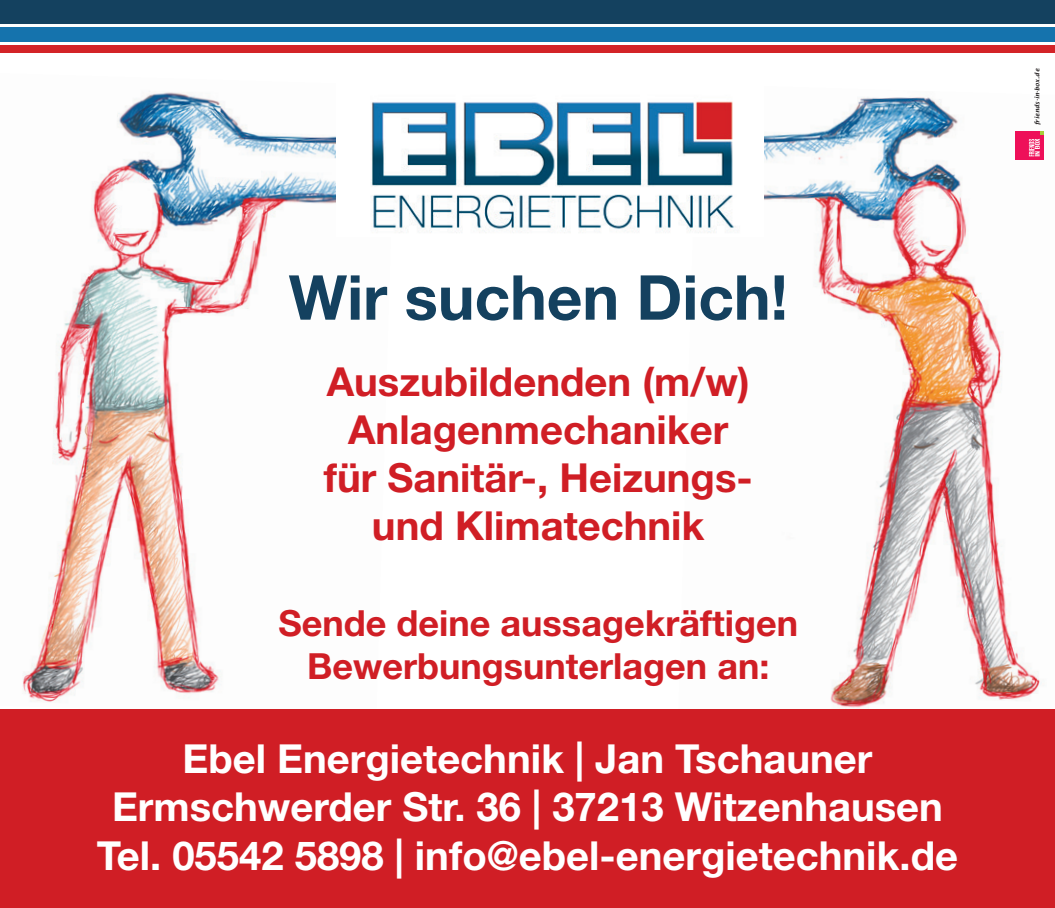
<style>
.page{position:relative;width:1055px;height:908px;background:#fff}
.page>*{position:absolute;margin:0;border:0;box-sizing:border-box;transform-origin:0 0}
.t1{font:700 62px "Helvetica Neue LT Std";color:#14415f}
.t2{font:700 40px/48px "Helvetica Neue LT Std";color:#fff;text-align:center}
.t3{font:700 40px/48px "Helvetica Neue LT Std";color:#d01e25;text-align:center}
.t4{font:700 36px/43.2px "Helvetica Neue LT Std";color:#d01e25;text-align:center}
.t5{font:italic 600 6.4px "Lucida Sans";color:#231f20}
</style>
<div class="page">
<img style="left:23px;top:91px;width:313px;height:611px">
<img style="left:764px;top:97px;width:280px;height:612px">
<div style="left:0;top:0;width:1054px;height:23px;background:#14415f"></div>
<div style="left:0;top:45px;width:1054px;height:8px;background:#d32327"></div>
<div style="left:0;top:27px;width:1054px;height:15px;background:#1573ad"></div>
<div style="left:0;top:709px;width:1054px;height:198px;background:#d01e25"></div>
<img style="left:371px;top:101px;width:365px;height:132px">
<div style="left:1015px;top:131px;width:28px;height:28px;background:#ee1059"></div>
<svg style="left:1028px;top:131px;width:15px;height:25px"></svg>
<h1 class="t1" style="left:289px;top:259px;width:500px">Wir suchen Dich!</h1>
<p class="t3" style="left:324px;top:356px;width:430px">Auszubildenden (m/w)<br>Anlagenmechaniker für Sanitär-, Heizungs&shy;und Klimatechnik</p>
<p class="t4" style="left:278px;top:600px;width:521px">Sende deine aussagekräftigen<br>Bewerbungsunterlagen an:</p>
<p class="t2" style="left:97px;top:734px;width:862px">Ebel Energietechnik | Jan Tschauner<br>Ermschwerder Str. 36 | 37213 Witzenhausen<br>Tel. 05542 5898 | info@ebel-energietechnik.de</p>
<p class="t5" style="left:1033px;top:125px;width:58px;rotate:-90deg">friends-in-box.de</p>
</div>
